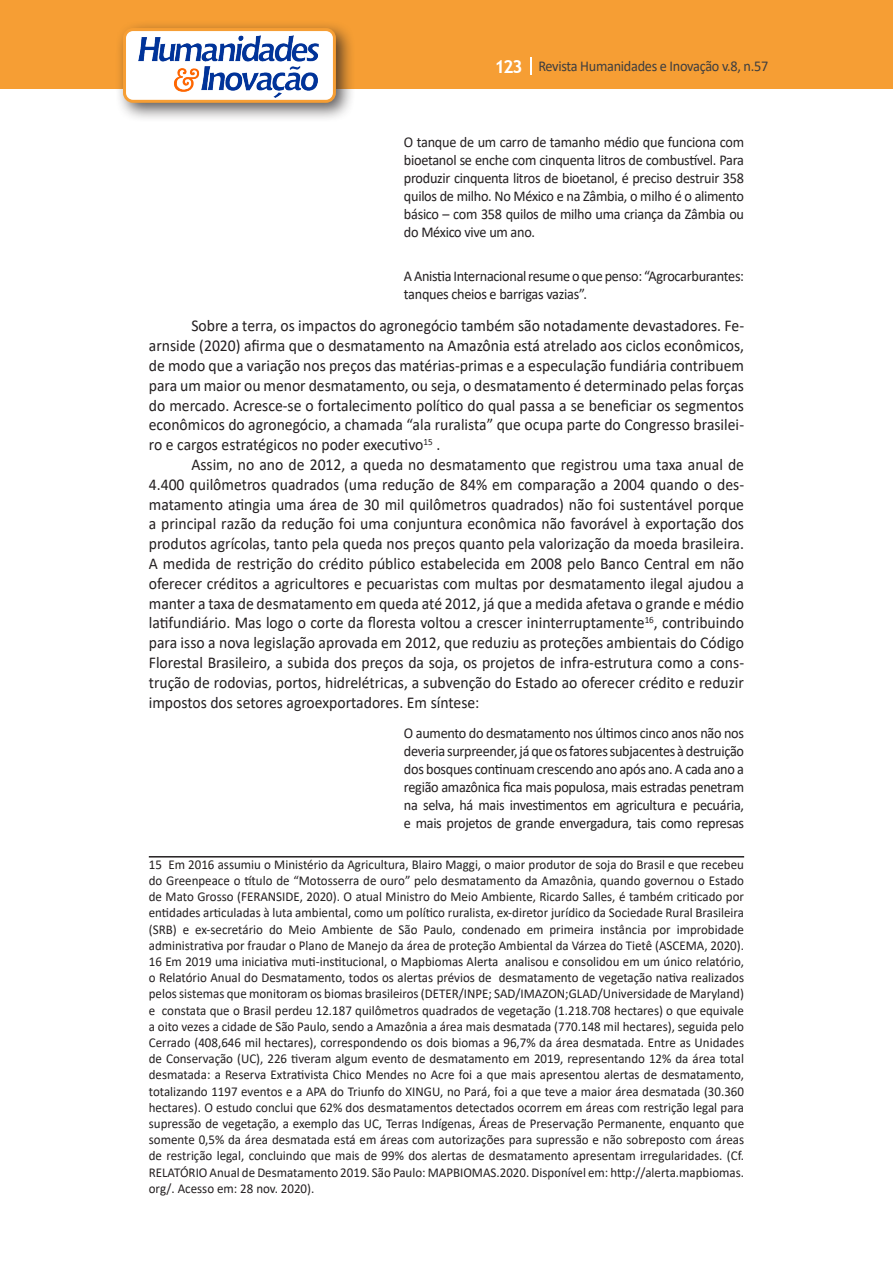
<style>
.page{position:relative;width:893px;height:1263px;background:#fff}
.page>*{position:absolute;margin:0;border:0;box-sizing:border-box;transform-origin:0 0}
.Texto{font:16.5px/19.8px "Calibri";color:#231f20;text-align:justify;scale:.95 1}
.citacao{font:15px/18px "Calibri";letter-spacing:-.02em;color:#231f20;text-align:justify;scale:.95 1}
.t1{font:15px "Calibri";letter-spacing:-.02em;color:#3e3e3f;scale:.95 1}
.Rodapé{font:13.5px/16.2px "Calibri";color:#231f20;text-align:justify;scale:.96 1}
.s1{font-family:"Trebuchet MS";font-weight:700;font-size:18px;color:#fff}
</style>
<div class="page">
<div style="left:0;top:0;width:893px;height:88px;background:#f69e34"></div>
<svg style="left:530px;top:57px;width:2px;height:18px"></svg>
<div style="left:115px;top:20px;width:241px;height:103px;background:#231f20;opacity:.75"></div>
<div style="left:125px;top:30px;width:209px;height:71px;background:#fff;border-radius:9px"></div>
<img style="left:138px;top:35px;width:181px;height:62px">
<div style="left:123px;top:28px;width:213px;height:75px;border:3px solid #f69e34;border-radius:9px"></div>
<hr style="left:149px;top:856px;width:595px;height:1px;background:#231f20">
<p class="t1" style="left:495px;top:56px;width:290px"><span class="s1">123</span> Revista Humanidades e Inovação v.8, n.57</p>
<p class="citacao" style="left:404px;top:133px;width:359px">O tanque de um carro de tamanho médio que funciona com bioetanol se enche com cinquenta litros de combustível. Para produzir cinquenta litros de bioetanol, é preciso destruir 358 quilos de milho. No México e na Zâmbia, o milho é o alimento básico – com 358 quilos de milho uma criança da Zâmbia ou do México vive um ano.</p>
<p class="citacao" style="left:404px;top:266px;width:360px">A Anistia Internacional resume o que penso: “Agrocarburantes: tanques cheios e barrigas vazias”.</p>
<p class="Texto" style="left:149px;top:316px;width:628px;text-indent:43px">Sobre a terra, os impactos do agronegócio também são notadamente devastadores. Fe&shy;arnside (2020) afirma que o desmatamento na Amazônia está atrelado aos ciclos econômicos, de modo que a variação nos preços das matérias-primas e a especulação fundiária contribuem para um maior ou menor desmatamento, ou seja, o desmatamento é determinado pelas forças do mercado. Acresce-se o fortalecimento político do qual passa a se beneficiar os segmentos econômicos do agronegócio, a chamada “ala ruralista” que ocupa parte do Congresso brasilei&shy;ro e cargos estratégicos no poder executivo<sup>15</sup> .</p>
<p class="Texto" style="left:149px;top:454px;width:628px;text-indent:43px">Assim, no ano de 2012, a queda no desmatamento que registrou uma taxa anual de 4.400 quilômetros quadrados (uma redução de 84% em comparação a 2004 quando o des&shy;matamento atingia uma área de 30 mil quilômetros quadrados) não foi sustentável porque a principal razão da redução foi uma conjuntura econômica não favorável à exportação dos produtos agrícolas, tanto pela queda nos preços quanto pela valorização da moeda brasileira.<br>A medida de restrição do crédito público estabelecida em 2008 pelo Banco Central em não oferecer créditos a agricultores e pecuaristas com multas por desmatamento ilegal ajudou a manter a taxa de desmatamento em queda até 2012, já que a medida afetava o grande e médio latifundiário. Mas logo o corte da floresta voltou a crescer ininterruptamente<sup>16</sup>, contribuindo para isso a nova legislação aprovada em 2012, que reduziu as proteções ambientais do Código Florestal Brasileiro, a subida dos preços da soja, os projetos de infra-estrutura como a cons&shy;trução de rodovias, portos, hidrelétricas, a subvenção do Estado ao oferecer crédito e reduzir impostos dos setores agroexportadores. Em síntese:</p>
<p class="citacao" style="left:404px;top:724px;width:360px">O aumento do desmatamento nos últimos cinco anos não nos deveria surpreender, já que os fatores subjacentes à destruição dos bosques continuam crescendo ano após ano. A cada ano a região amazônica fica mais populosa, mais estradas penetram na selva, há mais investimentos em agricultura e pecuária, e mais projetos de grande envergadura, tais como represas</p>
<p class="Rodapé" style="left:149px;top:856px;width:621px">15 Em 2016 assumiu o Ministério da Agricultura, Blairo Maggi, o maior produtor de soja do Brasil e que recebeu do Greenpeace o título de “Motosserra de ouro” pelo desmatamento da Amazônia, quando governou o Estado de Mato Grosso (FERANSIDE, 2020). O atual Ministro do Meio Ambiente, Ricardo Salles, é também criticado por entidades articuladas à luta ambiental, como um político ruralista, ex-diretor jurídico da Sociedade Rural Brasileira (SRB) e ex-secretário do Meio Ambiente de São Paulo, condenado em primeira instância por improbidade administrativa por fraudar o Plano de Manejo da área de proteção Ambiental da Várzea do Tietê (ASCEMA, 2020).</p>
<p class="Rodapé" style="left:149px;top:953px;width:622px">16 Em 2019 uma iniciativa muti-institucional, o Mapbiomas Alerta analisou e consolidou em um único relatório, o Relatório Anual do Desmatamento, todos os alertas prévios de desmatamento de vegetação nativa realizados pelos sistemas que monitoram os biomas brasileiros (DETER/INPE; SAD/IMAZON;GLAD/Universidade de Maryland) e constata que o Brasil perdeu 12.187 quilômetros quadrados de vegetação (1.218.708 hectares) o que equivale a oito vezes a cidade de São Paulo, sendo a Amazônia a área mais desmatada (770.148 mil hectares), seguida pelo Cerrado (408,646 mil hectares), correspondendo os dois biomas a 96,7% da área desmatada. Entre as Unidades de Conservação (UC), 226 tiveram algum evento de desmatamento em 2019, representando 12% da área total desmatada: a Reserva Extrativista Chico Mendes no Acre foi a que mais apresentou alertas de desmatamento, totalizando 1197 eventos e a APA do Triunfo do XINGU, no Pará, foi a que teve a maior área desmatada (30.360 hectares). O estudo conclui que 62% dos desmatamentos detectados ocorrem em áreas com restrição legal para supressão de vegetação, a exemplo das UC, Terras Indígenas, Áreas de Preservação Permanente, enquanto que somente 0,5% da área desmatada está em áreas com autorizações para supressão e não sobreposto com áreas de restrição legal, concluindo que mais de 99% dos alertas de desmatamento apresentam irregularidades. (Cf.<br>RELATÓRIO Anual de Desmatamento 2019. São Paulo: MAPBIOMAS.2020. Disponível em: http://alerta.mapbiomas. org/. Acesso em: 28 nov. 2020).</p>
</div>
